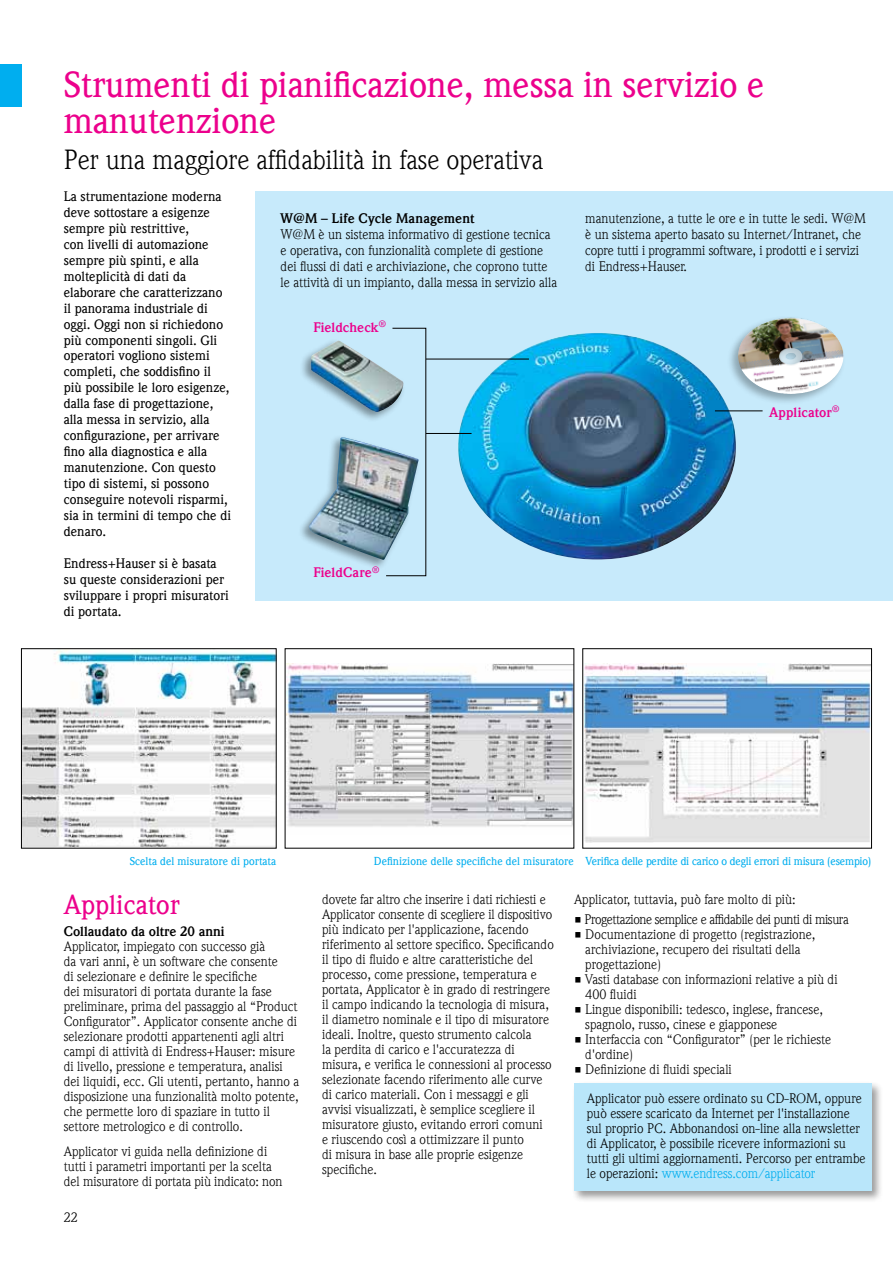
<style>
.page{position:relative;width:893px;height:1263px;background:#fff}
.page>*{position:absolute;margin:0;border:0;box-sizing:border-box;transform-origin:0 0}
.t1{font:500 36px/36px "E+H Weidemann Com";letter-spacing:-.005em;color:#ec008c}
.t2{font:27px "E+H Weidemann Com";color:#000}
.t3{font:500 27px "E+H Weidemann Com";color:#ec008c}
.t4{font:13.5px/15px "E+H Weidemann Com";color:#000}
.t5{font:500 13.5px/15.9px "E+H Weidemann Com";color:#000}
.t6{font:13.5px "E+H Weidemann Com";letter-spacing:-.03em;color:#000}
.t7{font:700 13.5px "E+H Weidemann Com";color:#000}
.t8{font:700 13.5px "E+H Weidemann Com";letter-spacing:.01em;color:#ec008c}
.t9{font:500 11.25px "E+H Weidemann Com";letter-spacing:-.02em;color:#00aeef}
.t10{font:500 11.25px "E+H Weidemann Com";color:#00aeef}
.s1{color:#00aeef}
</style>
<div class="page">
<div style="left:571px;top:1081px;width:312px;height:121px;background:#000;opacity:.4"></div>
<div style="left:574px;top:1083px;width:298px;height:108px;background:#b9e6fa"></div>
<div style="left:0;top:64px;width:21px;height:42px;background:#00aeef"></div>
<img style="left:23px;top:650px;width:251px;height:196px">
<div style="left:21px;top:648px;width:255px;height:200px;border:1px solid #000"></div>
<img style="left:287px;top:663px;width:285px;height:164px">
<div style="left:285px;top:648px;width:289px;height:200px;border:1px solid #000"></div>
<div style="left:255px;top:191px;width:638px;height:410px;background:#c7eafb"></div>
<img style="left:458px;top:333px;width:278px;height:226px">
<hr style="left:715px;top:410px;width:48px;height:1px;background:#000">
<svg style="left:386px;top:327px;width:41px;height:249px"></svg>
<hr style="left:426px;top:433px;width:46px;height:1px;background:#000">
<hr style="left:426px;top:359px;width:103px;height:1px;background:#000">
<div style="left:298px;top:435px;width:123px;height:136px;background:#000;opacity:.4"></div>
<img style="left:308px;top:437px;width:111px;height:124px">
<div style="left:299px;top:338px;width:107px;height:85px;background:#000;opacity:.4"></div>
<img style="left:310px;top:340px;width:94px;height:72px">
<div style="left:727px;top:315px;width:119px;height:90px;background:#000;opacity:.3"></div>
<img style="left:738px;top:318px;width:52px;height:68px">
<img style="left:585px;top:663px;width:285px;height:179px">
<div style="left:583px;top:648px;width:289px;height:200px;border:1px solid #000"></div>
<h1 class="t1" style="left:64px;top:68px;width:702px">Strumenti di pianificazione, messa in servizio e manutenzione</h1>
<h2 class="t2" style="left:64px;top:144px;width:481px">Per una maggiore affidabilità in fase operativa</h2>
<p class="t5" style="left:64px;top:189px;width:169px">La strumentazione moderna deve sottostare a esigenze sempre più restrittive,<br>con livelli di automazione sempre più spinti, e alla molteplicità di dati da elaborare che caratterizzano il panorama industriale di oggi. Oggi non si richiedono più componenti singoli. Gli operatori vogliono sistemi completi, che soddisfino il più possibile le loro esigenze, dalla fase di progettazione, alla messa in servizio, alla configurazione, per arrivare fino alla diagnostica e alla manutenzione. Con questo tipo di sistemi, si possono conseguire notevoli risparmi, sia in termini di tempo che di denaro.</p>
<p class="t5" style="left:64px;top:556px;width:167px">Endress+Hauser si è basata su queste considerazioni per sviluppare i propri misuratori di portata.</p>
<p class="t7" style="left:281px;top:211px;width:195px">W@M – Life Cycle Management</p>
<p class="t4" style="left:281px;top:227px;width:278px;line-height:15.9px">W@M è un sistema informativo di gestione tecnica e operativa, con funzionalità complete di gestione dei flussi di dati e archiviazione, che coprono tutte le attività di un impianto, dalla messa in servizio alla</p>
<p class="t8" style="left:313px;top:319px;width:74px">Fieldcheck<sup>®</sup></p>
<p class="t4" style="left:585px;top:211px;width:282px;line-height:15.9px">manutenzione, a tutte le ore e in tutte le sedi. W@M è un sistema aperto basato su Internet/Intranet, che copre tutti i programmi software, i prodotti e i servizi di Endress+Hauser.</p>
<p class="t8" style="left:769px;top:404px;width:72px">Applicator<sup>®</sup></p>
<p class="t8" style="left:313px;top:565px;width:68px">FieldCare<sup>®</sup></p>
<p class="t10" style="left:130px;top:854px;width:148px">Scelta del misuratore di portata</p>
<p class="t9" style="left:374px;top:854px;width:499px">Definizione delle specifiche del misuratore Verifica delle perdite di carico o degli errori di misura (esempio)</p>
<h2 class="t3" style="left:64px;top:889px;width:118px">Applicator</h2>
<p class="t7" style="left:64px;top:923px;width:162px">Collaudato da oltre 20 anni</p>
<p class="t4" style="left:64px;top:939px;width:237px">Applicator, impiegato con successo già<br>da vari anni, è un software che consente<br>di selezionare e definire le specifiche<br>dei misuratori di portata durante la fase preliminare, prima del passaggio al “Product Configurator”. Applicator consente anche di selezionare prodotti appartenenti agli altri campi di attività di Endress+Hauser: misure di livello, pressione e temperatura, analisi dei liquidi, ecc. Gli utenti, pertanto, hanno a disposizione una funzionalità molto potente, che permette loro di spaziare in tutto il settore metrologico e di controllo.</p>
<p class="t4" style="left:64px;top:1144px;width:220px">Applicator vi guida nella definizione di tutti i parametri importanti per la scelta del misuratore di portata più indicato: non</p>
<p class="t4" style="left:64px;top:1210px;width:16px">22</p>
<p class="t4" style="left:322px;top:892px;width:233px">dovete far altro che inserire i dati richiesti e Applicator consente di scegliere il dispositivo più indicato per l'applicazione, facendo riferimento al settore specifico. Specificando il tipo di fluido e altre caratteristiche del processo, come pressione, temperatura e portata, Applicator è in grado di restringere il campo indicando la tecnologia di misura, il diametro nominale e il tipo di misuratore ideali. Inoltre, questo strumento calcola<br>la perdita di carico e l'accuratezza di misura, e verifica le connessioni al processo selezionate facendo riferimento alle curve di carico materiali. Con i messaggi e gli avvisi visualizzati, è semplice scegliere il misuratore giusto, evitando errori comuni<br>e riuscendo così a ottimizzare il punto<br>di misura in base alle proprie esigenze specifiche.</p>
<p class="t4" style="left:574px;top:892px;width:223px">Applicator, tuttavia, può fare molto di più:</p>
<p class="t6" style="left:574px;top:911px;width:276px">• Progettazione semplice e affidabile dei punti di misura</p>
<p class="t4" style="left:585px;top:927px;width:231px;text-indent:-11px">• Documentazione di progetto (registrazione, archiviazione, recupero dei risultati della progettazione)</p>
<p class="t4" style="left:585px;top:972px;width:254px;text-indent:-11px">• Vasti database con informazioni relative a più di<br>400 fluidi</p>
<p class="t4" style="left:585px;top:1002px;width:239px;text-indent:-11px">• Lingue disponibili: tedesco, inglese, francese, spagnolo, russo, cinese e giapponese</p>
<p class="t4" style="left:585px;top:1032px;width:247px;text-indent:-11px">• Interfaccia con “Configurator” (per le richieste d'ordine)</p>
<p class="t4" style="left:574px;top:1062px;width:159px">• Definizione di fluidi speciali</p>
<p class="t4" style="left:587px;top:1091px;width:280px">Applicator può essere ordinato su CD-ROM, oppure può essere scaricato da Internet per l'installazione sul proprio PC. Abbonandosi on-line alla newsletter di Applicator, è possibile ricevere informazioni su tutti gli ultimi aggiornamenti. Percorso per entrambe le operazioni: <span class="s1">www.endress.com/applicator</span></p>
</div>
